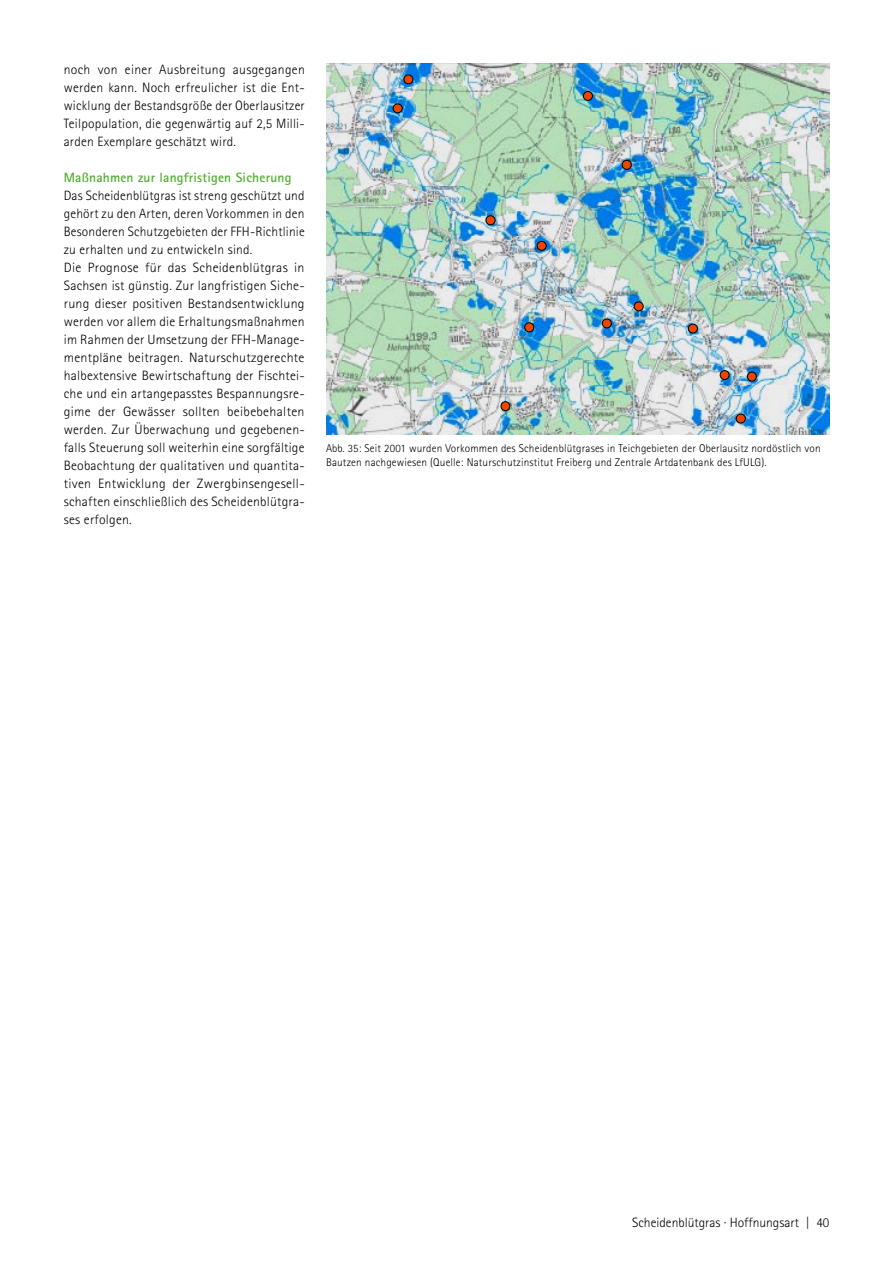
<style>
.page{position:relative;width:893px;height:1263px;background:#fff}
.page>*{position:absolute;margin:0;border:0;box-sizing:border-box;transform-origin:0 0}
.t1{font:300 13.5px/18px "Rotis Sans Serif";letter-spacing:.015em;color:#000;text-align:justify}
.t2{font:700 13.5px "Rotis Sans Serif";letter-spacing:.015em;color:#51ae30}
.t3{font:300 11.25px/13.5px "Rotis Sans Serif";letter-spacing:.015em;color:#000}
</style>
<div class="page">
<img style="left:326px;top:64px;width:503px;height:370px">
<p class="t1" style="left:64px;top:61px;width:243px">noch von einer Ausbreitung ausgegangen werden kann. Noch erfreulicher ist die Ent&shy;wicklung der Bestandsgröße der Oberlausitzer Teilpopulation, die gegenwärtig auf 2,5 Milli&shy;arden Exemplare geschätzt wird.</p>
<p class="t2" style="left:64px;top:169px;width:229px">Maßnahmen zur langfristigen Sicherung</p>
<p class="t1" style="left:64px;top:187px;width:242px;text-align:left">Das Scheidenblütgras ist streng geschützt und gehört zu den Arten, deren Vorkommen in den Besonderen Schutzgebieten der FFH-Richtlinie zu erhalten und zu entwickeln sind.<br>Die Prognose für das Scheidenblütgras in Sachsen ist günstig. Zur langfristigen Siche&shy;rung dieser positiven Bestandsentwicklung werden vor allem die Erhaltungsmaßnahmen im Rahmen der Umsetzung der FFH-Manage&shy;mentpläne beitragen. Naturschutzgerechte halbextensive Bewirtschaftung der Fischtei&shy;che und ein artangepasstes Bespannungsre&shy;gime der Gewässer sollten beibebehalten werden. Zur Überwachung und gegebenen&shy;falls Steuerung soll weiterhin eine sorgfältige Beobachtung der qualitativen und quantita&shy;tiven Entwicklung der Zwergbinsengesell&shy;schaften einschließlich des Scheidenblütgra&shy;ses erfolgen.</p>
<p class="t3" style="left:326px;top:442px;width:496px">Abb. 35: Seit 2001 wurden Vorkommen des Scheidenblütgrases in Teichgebieten der Oberlausitz nordöstlich von<br>Bautzen nachgewiesen (Quelle: Naturschutzinstitut Freiberg und Zentrale Artdatenbank des LfULG).</p>
<p class="t1" style="left:632px;top:1213px;width:199px">Scheidenblütgras · Hoffnungsart | 40</p>
</div>
